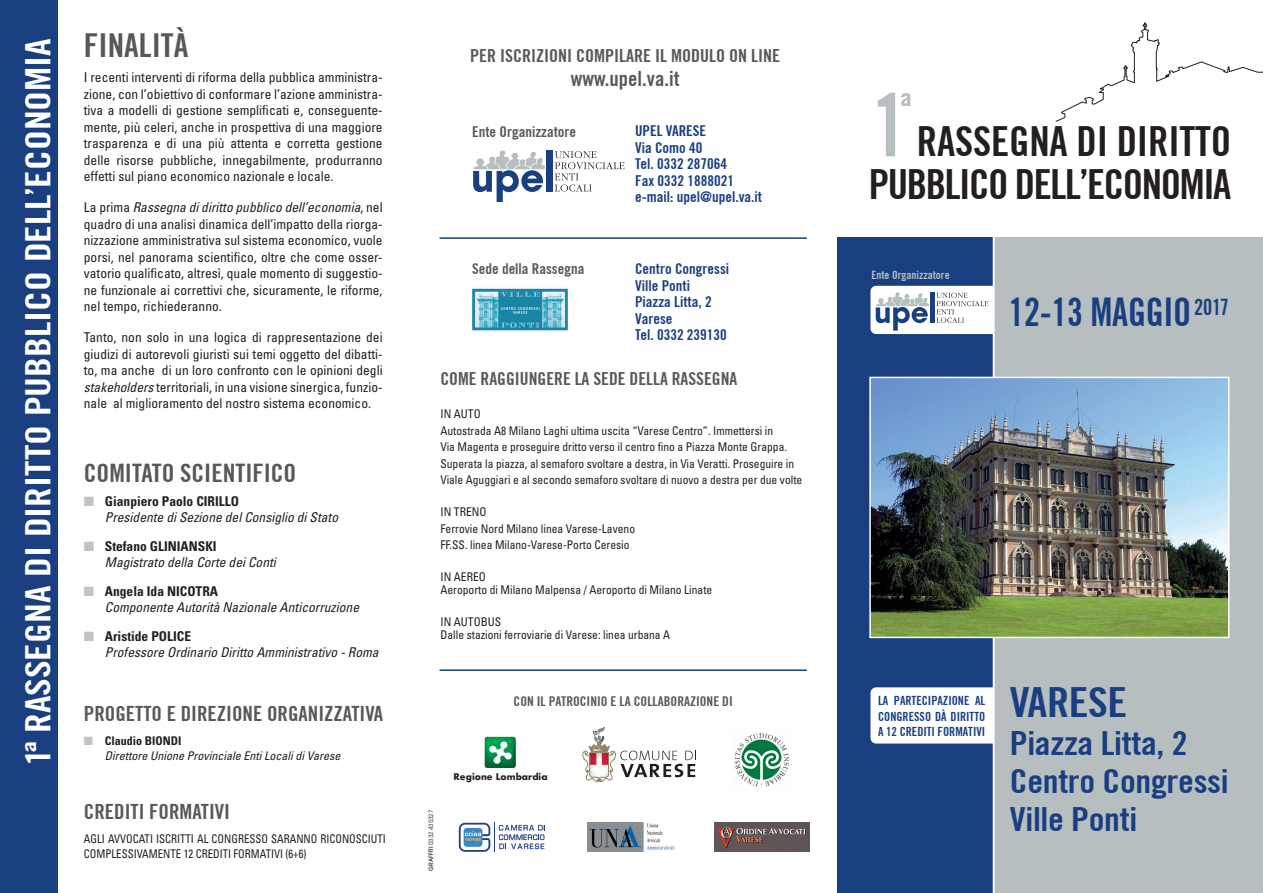
<style>
.page{position:relative;width:1263px;height:893px;background:#fff}
.page>*{position:absolute;margin:0;border:0;box-sizing:border-box;transform-origin:0 0}
.t1{font:700 condensed 41.55px/43px "Trade Gothic No.20";letter-spacing:-.035em;color:#231f20}
.t2{font:700 condensed 41.55px "Trade Gothic No.20";letter-spacing:-.01em;color:#193f81;scale:1.07 1}
.t3{font:700 condensed 39.6px "Trade Gothic No.20";letter-spacing:-.01em;color:#193f81;scale:.91 1}
.t4{font:700 condensed 35.1px "Trade Gothic No.20";color:#fff;scale:1.13 1}
.t5{font:700 condensed 33.3px/38.1px "Trade Gothic No.20";letter-spacing:-.01em;color:#193f81;scale:1.07 1}
.t6{font:700 condensed 33px "Trade Gothic No.20";color:#57585a}
.t7{font:700 condensed 25.5px "Trade Gothic No.20";color:#57585a}
.t8{font:700 condensed 21px "Trade Gothic No.20";color:#57585a}
.t9{font:700 condensed 18px "Trade Gothic No.20";color:#57585a}
.t10{font:700 condensed 15px/16.5px "Trade Gothic No.20";color:#193f81}
.t11{font:700 condensed 15px "Trade Gothic No.20";color:#57585a}
.t12{font:condensed 13.5px/16.5px "Univers";color:#231f20;text-align:justify}
.t13{font:italic condensed 13.5px/16.5px "Univers";color:#231f20}
.t14{font:700 condensed 13.5px "Trade Gothic No.20";color:#57585a}
.t15{font:700 condensed 12.75px/15.6px "Trade Gothic No.20";color:#193f81;text-align:justify}
.t16{font:condensed 12px/16.5px "Univers";color:#231f20;scale:.96 1}
.t17{font:condensed 12px/15px "Univers";color:#231f20;scale:.9 1}
.t18{font:italic condensed 12px/15px "Univers";color:#231f20}
.t19{font:700 condensed 11.55px "Trade Gothic No.20";color:#b7bec0}
.t20{font:700 9px "Futura";color:#231f20}
.t21{font:6px "Avant Garde";color:#231f20}
.s1{font-style:italic}
.s2{color:#c1c2c4}
.s3{font-weight:700;font-style:normal}
.s4{font-weight:500}
.s5{font-size:87px;color:#b7bec0}
</style>
<div class="page">
<svg style="left:459px;top:823px;width:86px;height:29px"></svg>
<img style="left:484px;top:737px;width:32px;height:31px">
<img style="left:588px;top:822px;width:56px;height:29px">
<svg style="left:647px;top:823px;width:27px;height:27px"></svg>
<svg style="left:555px;top:151px;width:69px;height:40px"></svg>
<div style="left:546px;top:150px;width:6px;height:41px;background:#193f81"></div>
<svg style="left:473px;top:150px;width:72px;height:52px"></svg>
<div style="left:0;top:0;width:57px;height:893px;background:#193f81"></div>
<img style="left:472px;top:287px;width:97px;height:44px">
<div style="left:837px;top:237px;width:157px;height:656px;background:#193f81"></div>
<div style="left:994px;top:237px;width:269px;height:656px;background:#b7bec0"></div>
<hr style="left:993px;top:230px;width:1px;height:663px;background:#fff">
<div style="left:870px;top:687px;width:123px;height:56px;background:#fff"></div>
<svg style="left:870px;top:286px;width:123px;height:48px;background:#d7dce5"></svg>
<img style="left:871px;top:379px;width:356px;height:257px">
<div style="left:869px;top:377px;width:360px;height:261px;border:1px solid #fff"></div>
<svg style="left:1055px;top:22px;width:208px;height:100px"></svg>
<hr style="left:439px;top:237px;width:368px;height:2px;background:#193f81">
<hr style="left:439px;top:669px;width:368px;height:2px;background:#193f81">
<svg style="left:582px;top:727px;width:114px;height:55px"></svg>
<img style="left:734px;top:733px;width:55px;height:54px">
<img style="left:714px;top:823px;width:96px;height:28px">
<h3 class="t4" style="left:17px;top:766px;width:646px;rotate:-90deg">1ª RASSEGNA DI DIRITTO PUBBLICO DELL’ECONOMIA</h3>
<h3 class="t6" style="left:84px;top:26px;width:106px">FINALITÀ</h3>
<p class="t12" style="left:84px;top:69px;width:300px">I recenti interventi di riforma della pubblica amministra&shy;zione, con l’obiettivo di conformare l’azione amministra&shy;tiva a modelli di gestione semplificati e, conseguente&shy;mente, più celeri, anche in prospettiva di una maggiore trasparenza e di una più attenta e corretta gestione delle risorse pubbliche, innegabilmente, produrranno effetti sul piano economico nazionale e locale.</p>
<p class="t12" style="left:84px;top:199px;width:300px">La prima <span class="s1">Rassegna di diritto pubblico dell’economia</span>, nel quadro di una analisi dinamica dell’impatto della riorga&shy;nizzazione amministrativa sul sistema economico, vuole porsi, nel panorama scientifico, oltre che come osser&shy;vatorio qualificato, altresì, quale momento di suggestio&shy;ne funzionale ai correttivi che, sicuramente, le riforme, nel tempo, richiederanno.</p>
<p class="t12" style="left:84px;top:329px;width:300px">Tanto, non solo in una logica di rappresentazione dei giudizi di autorevoli giuristi sui temi oggetto del dibatti&shy;to, ma anche di un loro confronto con le opinioni degli <span class="s1">stakeholders</span> territoriali, in una visione sinergica, funzio&shy;nale al miglioramento del nostro sistema economico.</p>
<h3 class="t7" style="left:84px;top:457px;width:214px">COMITATO SCIENTIFICO</h3>
<p class="t13" style="left:105px;top:493px;width:235px;text-indent:-21px"><span class="s2">■</span> <span class="s3">Gianpiero Paolo CIRILLO<br></span>Presidente di Sezione del Consiglio di Stato</p>
<p class="t13" style="left:105px;top:538px;width:172px;text-indent:-21px"><span class="s2">■</span> <span class="s3">Stefano GLINIANSKI<br></span>Magistrato della Corte dei Conti</p>
<p class="t13" style="left:105px;top:583px;width:256px;text-indent:-21px"><span class="s2">■</span> <span class="s3">Angela Ida NICOTRA<br></span>Componente Autorità Nazionale Anticorruzione</p>
<p class="t13" style="left:105px;top:628px;width:275px;text-indent:-21px"><span class="s2">■</span> <span class="s3">Aristide POLICE<br></span>Professore Ordinario Diritto Amministrativo - Roma</p>
<h3 class="t8" style="left:84px;top:701px;width:301px">PROGETTO E DIREZIONE ORGANIZZATIVA</h3>
<p class="t18" style="left:105px;top:733px;width:237px;text-indent:-21px"><span class="s2">■</span> <span class="s3">Claudio BIONDI<br></span>Direttore Unione Provinciale Enti Locali di Varese</p>
<h3 class="t8" style="left:84px;top:799px;width:148px">CREDITI FORMATIVI</h3>
<p class="t17" style="left:84px;top:831px;width:337px">AGLI AVVOCATI ISCRITTI AL CONGRESSO SARANNO RICONOSCIUTI<br>COMPLESSIVAMENTE 12 CREDITI FORMATIVI (6+6)</p>
<h3 class="t9" style="left:470px;top:44px;width:311px">PER ISCRIZIONI COMPILARE IL MODULO ON LINE</h3>
<h3 class="t8" style="left:571px;top:65px;width:110px">www.upel.va.it</h3>
<p class="t11" style="left:472px;top:122px;width:106px">Ente Organizzatore</p>
<p class="t10" style="left:635px;top:122px;width:128px">UPEL VARESE<br>Via Como 40<br>Tel. 0332 287064<br>Fax 0332 1888021 e-mail: upel@upel.va.it</p>
<p class="t10" style="left:635px;top:260px;width:96px">Centro Congressi<br>Ville Ponti<br>Piazza Litta, 2<br>Varese<br>Tel. 0332 239130</p>
<h3 class="t9" style="left:440px;top:368px;width:298px">COME RAGGIUNGERE LA SEDE DELLA RASSEGNA</h3>
<p class="t16" style="left:440px;top:405px;width:378px">IN AUTO<br>Autostrada A8 Milano Laghi ultima uscita “Varese Centro”. Immettersi in<br>Via Magenta e proseguire dritto verso il centro fino a Piazza Monte Grappa.<br>Superata la piazza, al semaforo svoltare a destra, in Via Veratti. Proseguire in Viale Aguggiari e al secondo semaforo svoltare di nuovo a destra per due volte</p>
<p class="t16" style="left:440px;top:504px;width:204px">IN TRENO<br>Ferrovie Nord Milano linea Varese-Laveno<br>FF.SS. linea Milano-Varese-Porto Ceresio</p>
<p class="t16" style="left:440px;top:570px;width:285px;line-height:13.5px">IN AEREO<br>Aeroporto di Milano Malpensa / Aeroporto di Milano Linate</p>
<p class="t16" style="left:440px;top:615px;width:241px;line-height:13.5px">IN AUTOBUS<br>Dalle stazioni ferroviarie di Varese: linea urbana A</p>
<p class="t11" style="left:472px;top:260px;width:114px">Sede della Rassegna</p>
<p class="t14" style="left:514px;top:693px;width:221px">CON IL PATROCINIO E LA COLLABORAZIONE DI</p>
<p class="t21" style="left:427px;top:871px;width:62px;rotate:-90deg"><span class="s4">GRAFFITI</span> 0332 435327</p>
<p class="t20" style="left:454px;top:770px;width:96px">Regione Lombardia</p>
<h1 class="t1" style="left:869px;top:119px;width:364px"><sup>ª</sup><span class="s5">1</span> RASSEGNA DI DIRITTO<br>PUBBLICO DELL’ECONOMIA</h1>
<p class="t19" style="left:871px;top:267px;width:80px">Ente Organizzatore</p>
<h2 class="t3" style="left:1008px;top:288px;width:244px">12-13 MAGGIO <sup>2017</sup></h2>
<p class="t15" style="left:878px;top:692px;width:109px">LA PARTECIPAZIONE AL CONGRESSO DÀ DIRITTO A 12 CREDITI FORMATIVI</p>
<h1 class="t2" style="left:1010px;top:677px;width:111px">VARESE</h1>
<h3 class="t5" style="left:1010px;top:724px;width:206px">Piazza Litta, 2<br>Centro Congressi<br>Ville Ponti</h3>
</div>
